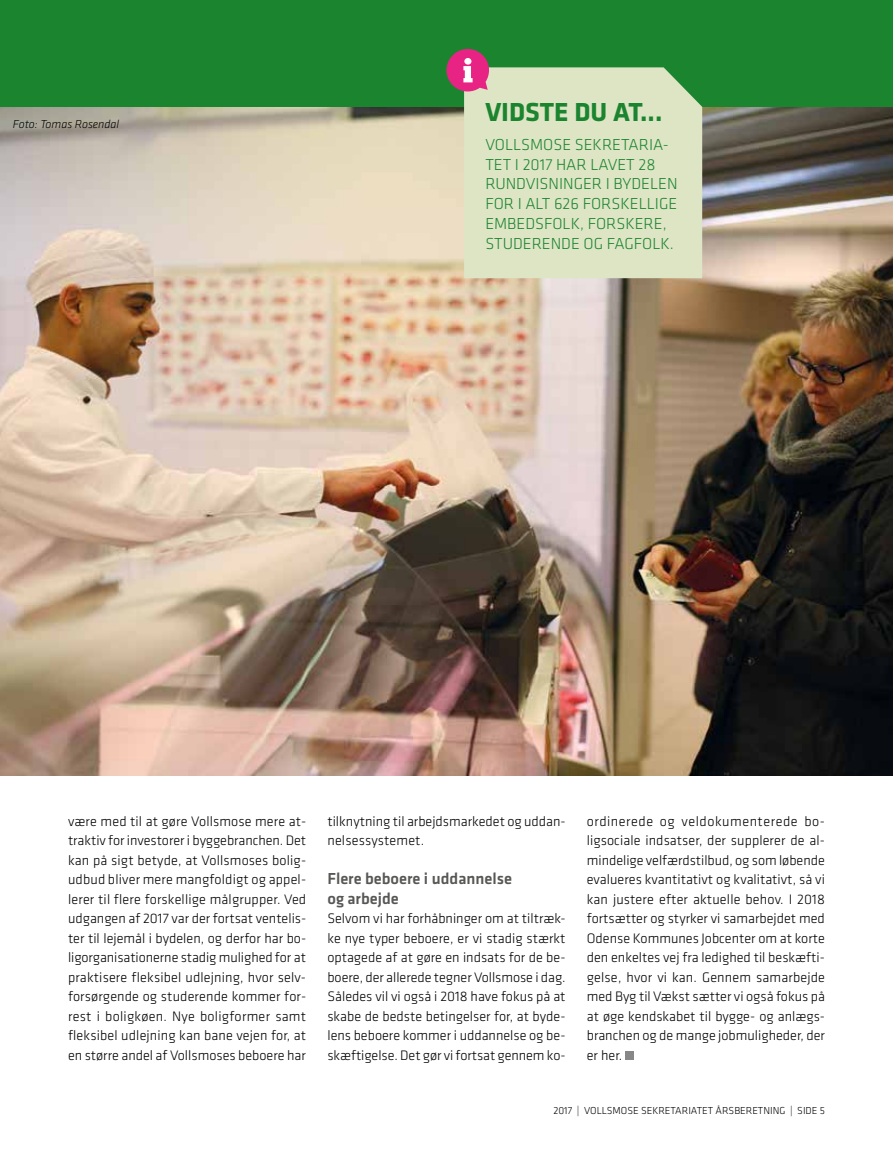
<style>
.page{position:relative;width:893px;height:1149px;background:#fff}
.page>*{position:absolute;margin:0;border:0;box-sizing:border-box;transform-origin:0 0}
.t1{font:700 27px "Klavika";color:#1b842f}
.t2{font:300 16.5px/19.8px "Klavika";color:#1b842f}
.t3{font:500 16.5px/19.5px "Klavika";color:#575756}
.t4{font:300 14.25px/19.5px "Klavika";color:#000;text-align:justify}
.t5{font:italic 300 12px "Klavika";color:#000}
.t6{font:300 10.5px "Klavika";color:#000}
</style>
<div class="page">
<img style="left:0;top:106px;width:893px;height:669px">
<div style="left:0;top:0;width:893px;height:106px;background:#1b842f"></div>
<div style="left:464px;top:67px;width:238px;height:211px;background:#dee5c5"></div>
<svg style="left:446px;top:49px;width:43px;height:42px;background:#c64d82"></svg>
<div style="left:625px;top:1050px;width:9px;height:9px;background:#878787"></div>
<p class="t5" style="left:13px;top:117px;width:108px">Foto: Tomas Rosendal</p>
<h1 class="t1" style="left:485px;top:93px;width:179px">VIDSTE DU AT...</h1>
<p class="t2" style="left:485px;top:135px;width:194px">VOLLSMOSE SEKRETARIA-<br>TET I 2017 HAR LAVET 28<br>RUNDVISNINGER I BYDELEN<br>FOR I ALT 626 FORSKELLIGE<br>EMBEDSFOLK, FORSKERE,<br>STUDERENDE OG FAGFOLK.</p>
<p class="t4" style="left:68px;top:810px;width:240px">være med til at gøre Vollsmose mere at&shy;traktiv for investorer i byggebranchen. Det kan på sigt betyde, at Vollsmoses bolig&shy;udbud bliver mere mangfoldigt og appel&shy;lerer til flere forskellige målgrupper. Ved udgangen af 2017 var der fortsat ventelis&shy;ter til lejemål i bydelen, og derfor har bo&shy;ligorganisationerne stadig mulighed for at praktisere fleksibel udlejning, hvor selv&shy;forsørgende og studerende kommer for&shy;rest i boligkøen. Nye boligformer samt fleksibel udlejning kan bane vejen for, at en større andel af Vollsmoses beboere har</p>
<p class="t4" style="left:327px;top:810px;width:240px">tilknytning til arbejdsmarkedet og uddan&shy;nelsessystemet.</p>
<p class="t3" style="left:327px;top:868px;width:186px">Flere beboere i uddannelse og arbejde</p>
<p class="t4" style="left:327px;top:908px;width:240px">Selvom vi har forhåbninger om at tiltræk&shy;ke nye typer beboere, er vi stadig stærkt optagede af at gøre en indsats for de be&shy;boere, der allerede tegner Vollsmose i dag.<br>Således vil vi også i 2018 have fokus på at skabe de bedste betingelser for, at byde&shy;lens beboere kommer i uddannelse og be&shy;skæftigelse. Det gør vi fortsat gennem ko-</p>
<p class="t4" style="left:587px;top:810px;width:240px">ordinerede og veldokumenterede bo&shy;ligsociale indsatser, der supplerer de al&shy;mindelige velfærdstilbud, og som løbende evalueres kvantitativt og kvalitativt, så vi kan justere efter aktuelle behov. I 2018 fortsætter og styrker vi samarbejdet med Odense Kommunes Jobcenter om at korte den enkeltes vej fra ledighed til beskæfti&shy;gelse, hvor vi kan. Gennem samarbejde med Byg til Vækst sætter vi også fokus på at øge kendskabet til bygge- og anlægs&shy;branchen og de mange jobmuligheder, der er her.</p>
<p class="t6" style="left:553px;top:1103px;width:273px">2017 | VOLLSMOSE SEKRETARIATET ÅRSBERETNING | SIDE 5</p>
</div>
